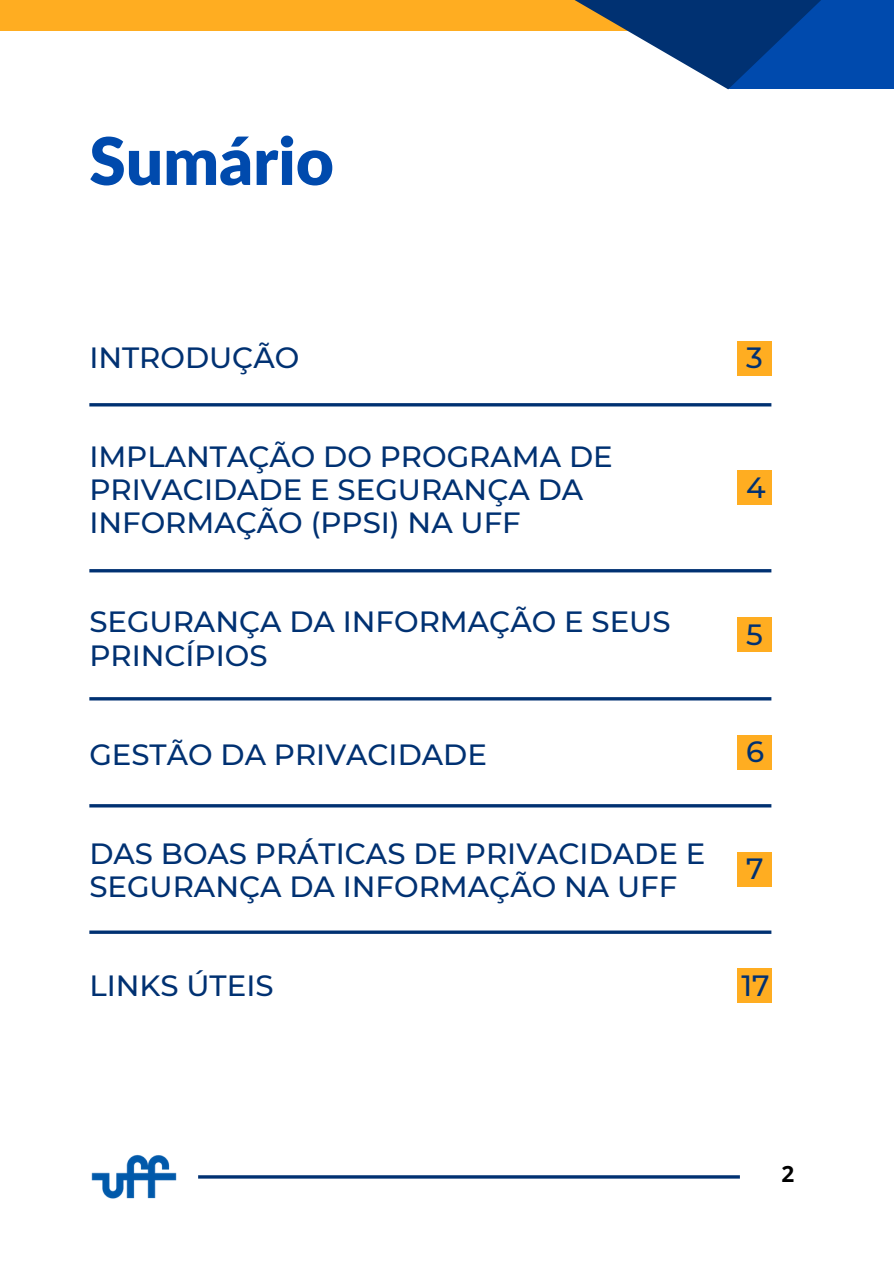
<style>
.page{position:relative;width:894px;height:1264px;background:#fff}
.page>*{position:absolute;margin:0;border:0;box-sizing:border-box;transform-origin:0 0}
.t1{font:900 65.7px "Lato";color:#004aad}
.t2{font:500 29.25px/33px "Montserrat";color:#003172}
.t3{font:700 22.5px "Open Sans";color:#000}
</style>
<div class="page">
<hr style="left:89px;top:403px;width:682px;height:3px;background:#003172">
<hr style="left:89px;top:804px;width:682px;height:3px;background:#003172">
<div style="left:736px;top:341px;width:35px;height:34px;background:#ffad21"></div>
<div style="left:736px;top:470px;width:35px;height:35px;background:#ffad21"></div>
<div style="left:0;top:0;width:700px;height:31px;background:#ffad21"></div>
<svg style="left:574px;top:0;width:154px;height:89px"></svg>
<svg style="left:728px;top:0;width:165px;height:89px;background:#00429b"></svg>
<hr style="left:89px;top:930px;width:682px;height:3px;background:#003172">
<hr style="left:89px;top:569px;width:682px;height:3px;background:#003172">
<hr style="left:89px;top:697px;width:682px;height:3px;background:#003172">
<div style="left:736px;top:617px;width:35px;height:35px;background:#ffad21"></div>
<div style="left:736px;top:735px;width:35px;height:34px;background:#ffad21"></div>
<div style="left:736px;top:851px;width:35px;height:35px;background:#ffad21"></div>
<div style="left:736px;top:968px;width:35px;height:34px;background:#ffad21"></div>
<hr style="left:198px;top:1175px;width:541px;height:3px;background:#003172">
<img style="left:91px;top:1154px;width:86px;height:45px">
<h1 class="t1" style="left:89px;top:120px;width:246px">Sumário</h1>
<p class="t2" style="left:89px;top:341px;width:211px">INTRODUÇÃO</p>
<p class="t2" style="left:89px;top:440px;width:524px">IMPLANTAÇÃO DO PROGRAMA DE<br>PRIVACIDADE E SEGURANÇA DA<br>INFORMAÇÃO (PPSI) NA UFF</p>
<p class="t2" style="left:89px;top:605px;width:582px">SEGURANÇA DA INFORMAÇÃO E SEUS<br>PRINCÍPIOS</p>
<p class="t2" style="left:89px;top:737px;width:399px">GESTÃO DA PRIVACIDADE</p>
<p class="t2" style="left:89px;top:836px;width:617px">DAS BOAS PRÁTICAS DE PRIVACIDADE E<br>SEGURANÇA DA INFORMAÇÃO NA UFF</p>
<p class="t2" style="left:89px;top:968px;width:186px">LINKS ÚTEIS</p>
<p class="t2" style="left:746px;top:341px;width:18px">3</p>
<p class="t2" style="left:746px;top:470px;width:21px">4</p>
<p class="t2" style="left:746px;top:617px;width:18px">5</p>
<p class="t2" style="left:746px;top:735px;width:20px">6</p>
<p class="t2" style="left:746px;top:851px;width:19px">7</p>
<p class="t2" style="left:741px;top:968px;width:30px">17</p>
<p class="t3" style="left:781px;top:1157px;width:14px">2</p>
</div>
